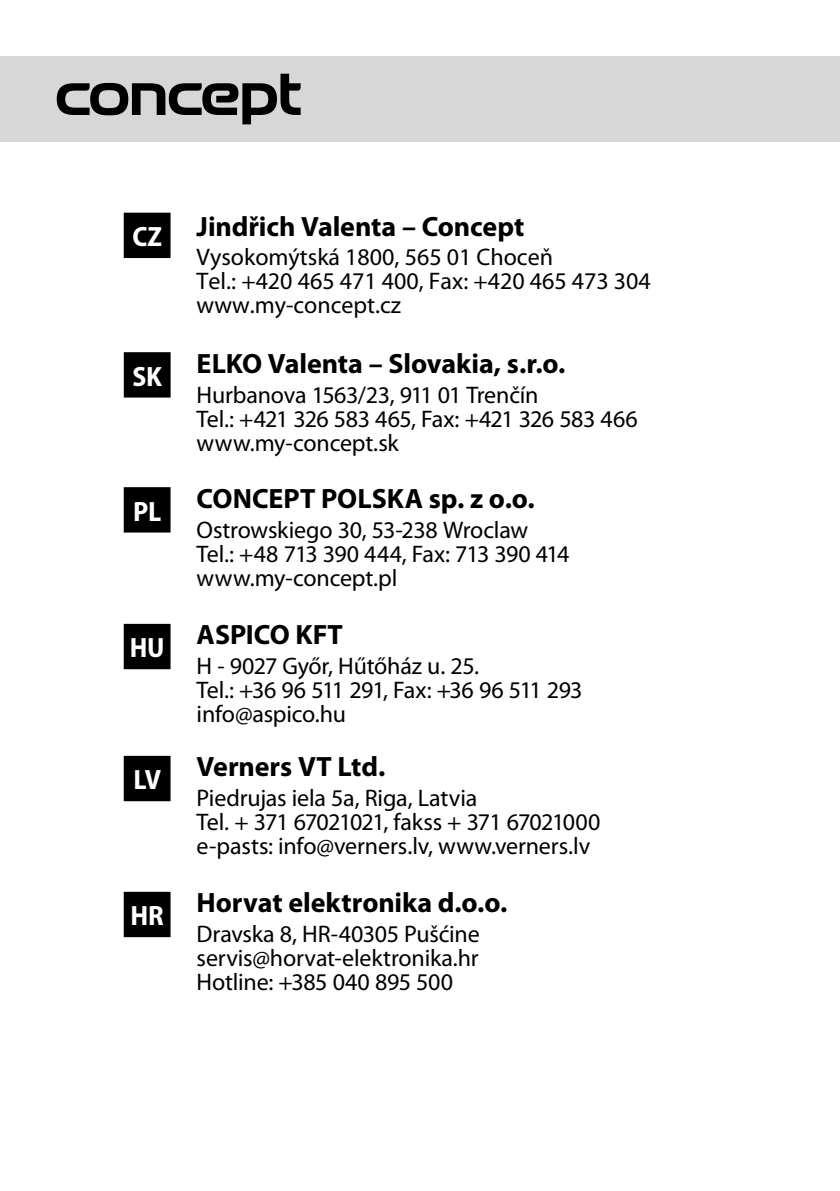
<style>
.page{position:relative;width:840px;height:1191px;background:#fff}
.page>*{position:absolute;margin:0;border:0;box-sizing:border-box;transform-origin:0 0}
.t1{font:700 28px "Myriad Pro";letter-spacing:-.005em;color:#000}
.t2{font:700 semi-condensed 28px "Myriad Pro";letter-spacing:-.005em;color:#fff}
.t3{font:24px/24px "Myriad Pro";letter-spacing:-.005em;color:#000}
</style>
<div class="page">
<div style="left:1px;top:57px;width:838px;height:85px;background:#d7d7d7"></div>
<svg style="left:57px;top:74px;width:243px;height:50px"></svg>
<div style="left:125px;top:214px;width:44px;height:43px;background:#000"></div>
<div style="left:124px;top:213px;width:46px;height:45px;border:2px solid #000"></div>
<div style="left:125px;top:353px;width:44px;height:43px;background:#000"></div>
<div style="left:124px;top:352px;width:46px;height:45px;border:2px solid #000"></div>
<div style="left:125px;top:488px;width:44px;height:43px;background:#000"></div>
<div style="left:124px;top:487px;width:46px;height:45px;border:2px solid #000"></div>
<div style="left:125px;top:625px;width:44px;height:43px;background:#000"></div>
<div style="left:124px;top:624px;width:46px;height:45px;border:2px solid #000"></div>
<div style="left:125px;top:757px;width:44px;height:43px;background:#000"></div>
<div style="left:124px;top:756px;width:46px;height:45px;border:2px solid #000"></div>
<div style="left:125px;top:892px;width:44px;height:44px;background:#000"></div>
<div style="left:124px;top:891px;width:46px;height:46px;border:2px solid #000"></div>
<p class="t2" style="left:132px;top:219px;width:31px">CZ</p>
<p class="t2" style="left:132px;top:358px;width:31px">SK</p>
<p class="t2" style="left:133px;top:493px;width:29px">PL</p>
<p class="t2" style="left:130px;top:630px;width:36px">HU</p>
<p class="t2" style="left:133px;top:761px;width:29px">LV</p>
<p class="t2" style="left:130px;top:897px;width:35px">HR</p>
<p class="t1" style="left:196px;top:208px;width:329px">Jindřich Valenta – Concept</p>
<p class="t3" style="left:196px;top:245px;width:455px">Vysokomýtská 1800, 565 01 Choceň<br>Tel.: +420 465 471 400, Fax: +420 465 473 304 www.my-concept.cz</p>
<p class="t1" style="left:196px;top:345px;width:370px">ELKO Valenta – Slovakia, s.r.o.</p>
<p class="t3" style="left:196px;top:382px;width:442px">Hurbanova 1563/23, 911 01 Trenčín<br>Tel.: +421 326 583 465, Fax: +421 326 583 466 www.my-concept.sk</p>
<p class="t1" style="left:196px;top:480px;width:339px">CONCEPT POLSKA sp. z o.o.</p>
<p class="t3" style="left:196px;top:517px;width:374px">Ostrowskiego 30, 53-238 Wroclaw<br>Tel.: +48 713 390 444, Fax: 713 390 414 www.my-concept.pl</p>
<p class="t1" style="left:196px;top:617px;width:148px">ASPICO KFT</p>
<p class="t3" style="left:196px;top:654px;width:387px">H - 9027 Győr, Hűtőház u. 25.<br>Tel.: +36 96 511 291, Fax: +36 96 511 293 info@aspico.hu</p>
<p class="t1" style="left:196px;top:748px;width:190px">Verners VT Ltd.</p>
<p class="t3" style="left:196px;top:785px;width:405px">Piedrujas iela 5a, Riga, Latvia<br>Tel. + 371 67021021, fakss + 371 67021000 e-pasts: info@verners.lv, www.verners.lv</p>
<p class="t1" style="left:196px;top:884px;width:312px">Horvat elektronika d.o.o.</p>
<p class="t3" style="left:196px;top:921px;width:284px;text-align:justify">Dravska 8, HR-40305 Pušćine servis@horvat-elektronika.hr Hotline: +385 040 895 500</p>
</div>
